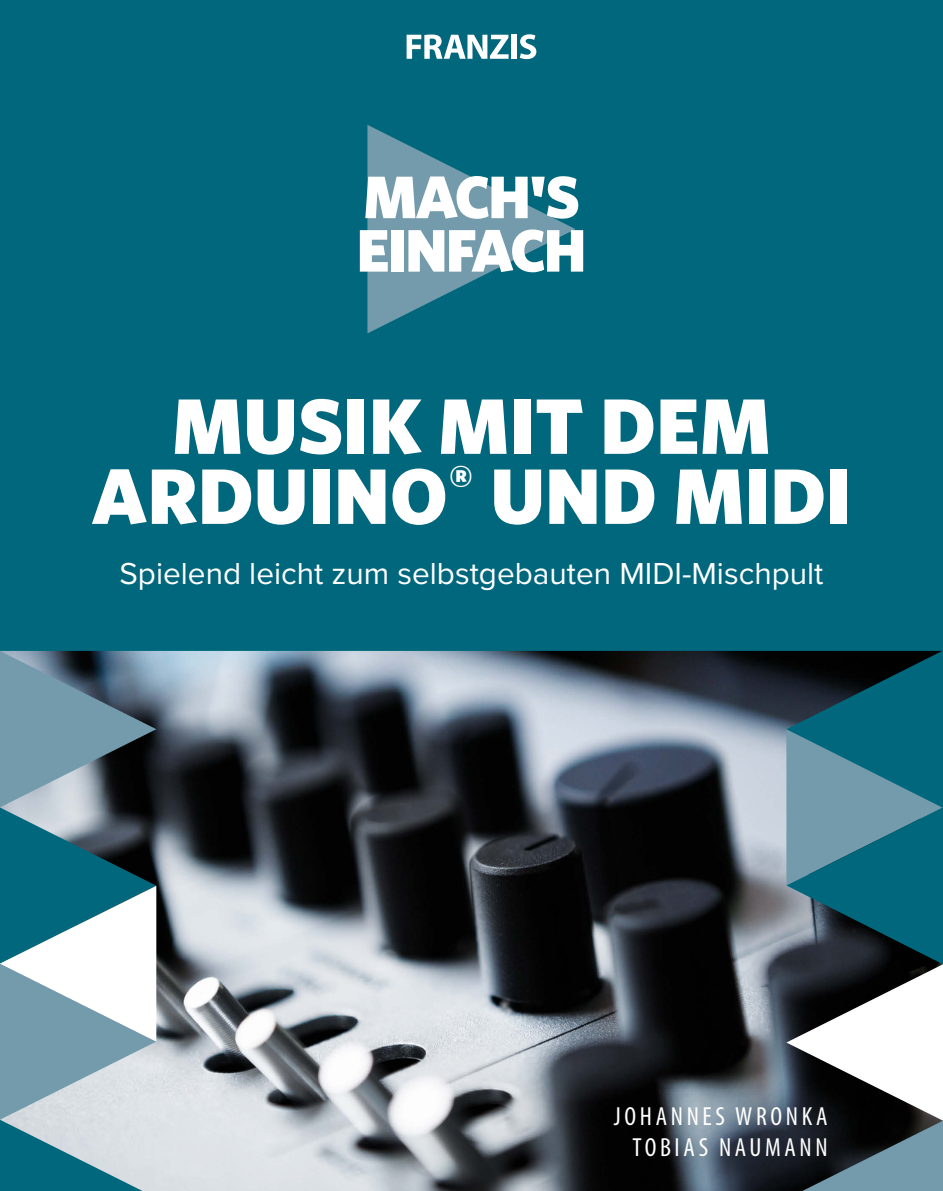
<style>
.page{position:relative;width:943px;height:1191px;background:#00677c}
.page>*{position:absolute;margin:0;border:0;box-sizing:border-box;transform-origin:0 0}
.t1{font:78.75px/70px "Whitney Black SC";letter-spacing:.005em;color:#fff;text-align:center}
.t2{font:60.02px/53.4px "Whitney Black SC";letter-spacing:-.03em;color:#fff}
.t3{font:31.5px "Proxima Nova";color:#fff}
.t4{font:condensed 26.25px/31.5px "Myriad Pro";letter-spacing:.14em;color:#fff;text-align:right}
</style>
<div class="page">
<svg style="left:406px;top:35px;width:102px;height:24px"></svg>
<div style="left:511px;top:35px;width:6px;height:24px;background:#fff"></div>
<svg style="left:520px;top:34px;width:16px;height:25px"></svg>
<svg style="left:367px;top:125px;width:208px;height:208px"></svg>
<img style="left:156px;top:651px;width:630px;height:540px">
<img style="left:598px;top:1089px;width:188px;height:91px">
<svg style="left:0;top:651px;width:156px;height:540px"></svg>
<svg style="left:786px;top:650px;width:157px;height:541px"></svg>
<h2 class="t2" style="left:356px;top:169px;width:231px">MACH'S<br>EINFACH</h2>
<h1 class="t1" style="left:91px;top:389px;width:761px">MUSIK MIT DEM<br>ARDUINO<sup>®</sup> UND MIDI</h1>
<p class="t3" style="left:119px;top:549px;width:705px">Spielend leicht zum selbstgebauten MIDI-Mischpult</p>
<p class="t4" style="left:614px;top:1100px;width:215px">JOHANNES WRONKA<br>TOBIAS NAUMANN</p>
</div>
